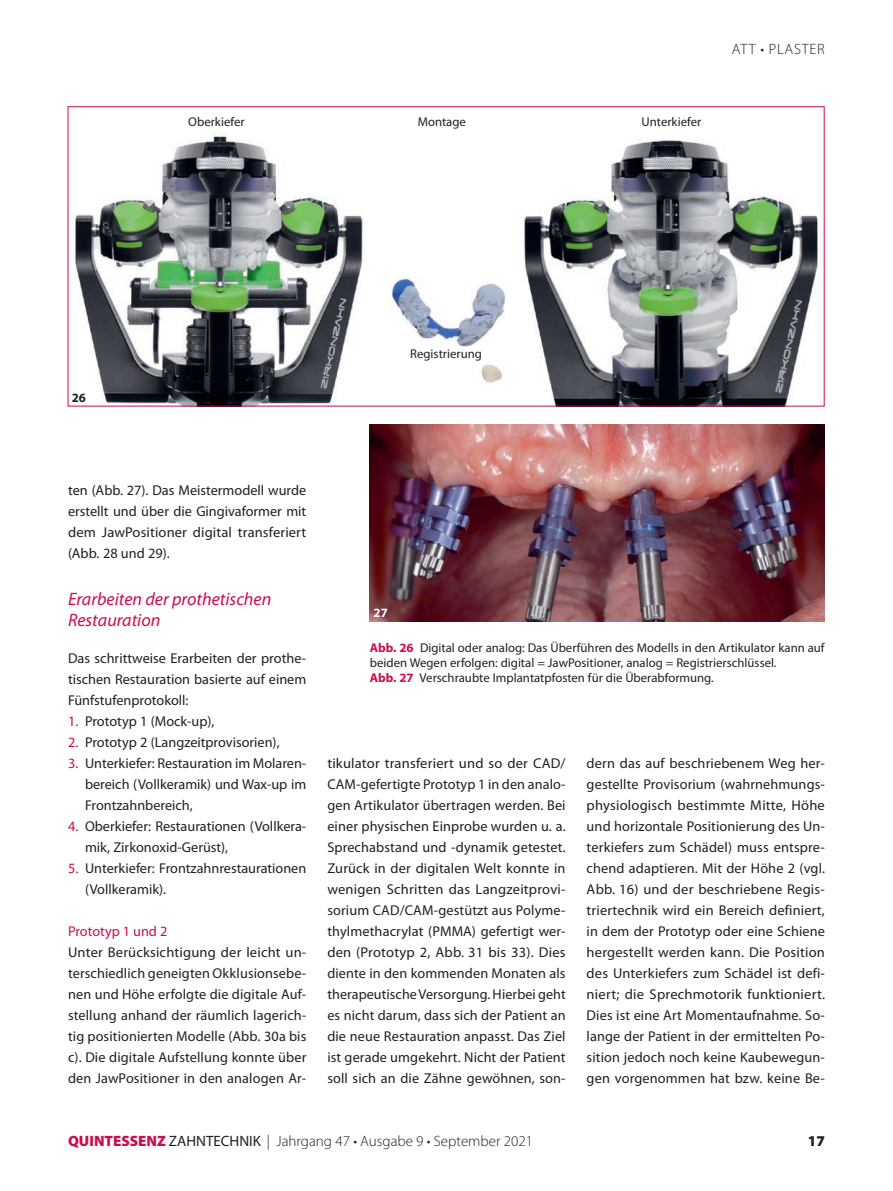
<style>
.page{position:relative;width:893px;height:1191px;background:#fff}
.page>*{position:absolute;margin:0;border:0;box-sizing:border-box;transform-origin:0 0}
.t1{font:italic 18px/21px "Myriad Pro";color:#cc0d4d}
.t2{font:300 15px "Myriad Pro";color:#231f20}
.t3{font:900 15px "Myriad Pro";color:#231f20}
.t4{font:14.25px/21px "Myriad Pro";color:#231f20;text-align:justify}
.t5{font:14.25px "Myriad Pro";color:#cc0d4d}
.t6{font:12.75px/15.3px "Myriad Pro";color:#231f20}
.t7{font:700 12.75px "Myriad Pro";color:#231f20}
.t8{font:700 12.75px "Myriad Pro";color:#fff}
.s1{color:#cc0d4d}
.s2{font-weight:700;color:#cc0d4d}
.s3{font-weight:900;color:#cc0d4d}
.s4{font-weight:400}
</style>
<div class="page">
<img style="left:74px;top:135px;width:744px;height:269px">
<img style="left:369px;top:424px;width:456px;height:197px">
<p class="t7" style="left:72px;top:390px;width:16px">26</p>
<p class="t6" style="left:188px;top:114px;width:58px">Oberkiefer</p>
<p class="t6" style="left:418px;top:114px;width:50px">Montage</p>
<p class="t6" style="left:642px;top:114px;width:61px">Unterkiefer</p>
<p class="t2" style="left:732px;top:41px;width:94px">Att • Plaster</p>
<p class="t6" style="left:410px;top:346px;width:73px">Registrierung</p>
<p class="t4" style="left:68px;top:480px;width:240px">ten (Abb. 27). Das Meistermodell wurde erstellt und über die Gingivaformer mit dem JawPositioner digital transferiert (Abb. 28 und 29).</p>
<p class="t1" style="left:68px;top:588px;width:205px">Erarbeiten der prothetischen<br>Restauration</p>
<p class="t4" style="left:68px;top:648px;width:240px">Das schrittweise Erarbeiten der prothe&shy;tischen Restauration basierte auf einem Fünfstufenprotokoll:</p>
<p class="t4" style="left:68px;top:711px;width:148px"><span class="s1">1.</span> Prototyp 1 (Mock-up),</p>
<p class="t4" style="left:68px;top:732px;width:213px"><span class="s1">2.</span> Prototyp 2 (Langzeitprovisorien),</p>
<p class="t4" style="left:85px;top:753px;width:223px;text-indent:-17px"><span class="s1">3.</span> Unterkiefer: Restauration im Molaren&shy;bereich (Vollkeramik) und Wax-up im Frontzahnbereich,</p>
<p class="t4" style="left:85px;top:816px;width:223px;text-indent:-17px"><span class="s1">4.</span> Oberkiefer: Restaurationen (Vollkera&shy;mik, Zirkonoxid-Gerüst),</p>
<p class="t4" style="left:85px;top:858px;width:223px;text-indent:-17px"><span class="s1">5.</span> Unterkiefer: Frontzahnrestaurationen (Vollkeramik).</p>
<p class="t5" style="left:68px;top:923px;width:101px">Prototyp 1 und 2</p>
<p class="t4" style="left:68px;top:942px;width:240px">Unter Berücksichtigung der leicht un&shy;terschiedlich geneigten Okklusionsebe&shy;nen und Höhe erfolgte die digitale Auf&shy;stellung anhand der räumlich lagerich&shy;tig positionierten Modelle (Abb. 30a bis c). Die digitale Aufstellung konnte über den JawPositioner in den analogen Ar-</p>
<p class="t8" style="left:374px;top:605px;width:16px">27</p>
<p class="t6" style="left:370px;top:640px;width:456px"><span class="s2">Abb. 26</span> Digital oder analog: Das Überführen des Modells in den Artikulator kann auf beiden Wegen erfolgen: digital = JawPositioner, analog = Registrierschlüssel.<br><span class="s2">Abb. 27</span> Verschraubte Implantatpfosten für die Überabformung.</p>
<p class="t4" style="left:327px;top:753px;width:240px">tikulator transferiert und so der CAD/ CAM-gefertigte Prototyp 1 in den analo&shy;gen Artikulator übertragen werden. Bei einer physischen Einprobe wurden u. a.<br>Sprechabstand und -dynamik getestet.<br>Zurück in der digitalen Welt konnte in wenigen Schritten das Langzeitprovi&shy;sorium CAD/CAM-gestützt aus Polyme&shy;thylmethacrylat (PMMA) gefertigt wer&shy;den (Prototyp 2, Abb. 31 bis 33). Dies diente in den kommenden Monaten als therapeutische Versorgung. Hierbei geht es nicht darum, dass sich der Patient an die neue Restauration anpasst. Das Ziel ist gerade umgekehrt. Nicht der Patient soll sich an die Zähne gewöhnen, son-</p>
<p class="t4" style="left:587px;top:753px;width:240px">dern das auf beschriebenem Weg her&shy;gestellte Provisorium (wahrnehmungs&shy;physiologisch bestimmte Mitte, Höhe und horizontale Positionierung des Un&shy;terkiefers zum Schädel) muss entspre&shy;chend adaptieren. Mit der Höhe 2 (vgl.<br>Abb. 16) und der beschriebene Regis&shy;triertechnik wird ein Bereich definiert, in dem der Prototyp oder eine Schiene hergestellt werden kann. Die Position des Unterkiefers zum Schädel ist defi&shy;niert; die Sprechmotorik funktioniert.<br>Dies ist eine Art Momentaufnahme. So&shy;lange der Patient in der ermittelten Po&shy;sition jedoch noch keine Kaubewegun&shy;gen vorgenommen hat bzw. keine Be-</p>
<p class="t2" style="left:68px;top:1133px;width:467px"><span class="s3">QUINTESSENZ</span> <span class="s4">ZAHNTECHNIK</span> | Jahrgang 47 • Ausgabe 9 • September 2021</p>
<p class="t3" style="left:808px;top:1132px;width:19px">17</p>
</div>
